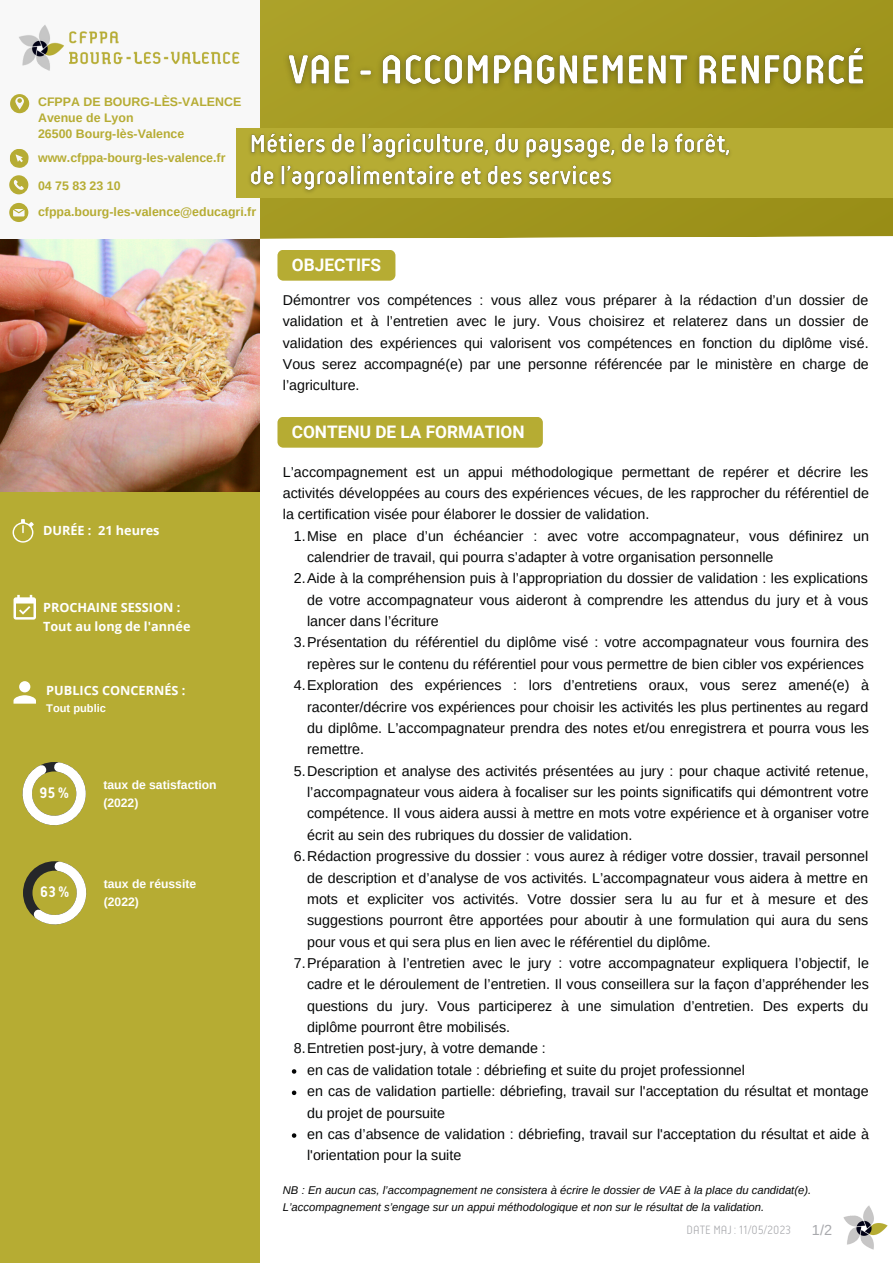
<style>
.page{position:relative;width:893px;height:1264px;background:#fff}
.page>*{position:absolute;margin:0;border:0;box-sizing:border-box;transform-origin:0 0}
.t1{font:700 17.25px "Roboto";color:#fff}
.t2{font:700 16.2px "Reso";color:#fff}
.t3{font:14.55px "Arimo";color:#a8a9ad}
.t4{font:14.25px/21.3px "Arimo";color:#050606;text-align:justify}
.t5{font:700 12.75px "Open Sans";color:#fff}
.t6{font:300 12.75px "Reso";color:#a8a9ad}
.t7{font:700 12.3px "Arimo";color:#b6ac33}
.t8{font:700 12.15px/18.1px "Arimo";color:#fff}
.t9{font:italic 11.25px/16.8px "Arimo";color:#050606}
.t10{font:700 11.1px "Arimo";color:#fff}
</style>
<div class="page">
<img style="left:0;top:239px;width:260px;height:260px">
<svg style="left:260px;top:0;width:632px;height:239px;background:#a39923"></svg>
<div style="left:0;top:0;width:259px;height:239px;background:#f8f8f8"></div>
<svg style="left:10px;top:94px;width:19px;height:19px"></svg>
<svg style="left:9px;top:175px;width:19px;height:19px"></svg>
<svg style="left:9px;top:203px;width:19px;height:19px"></svg>
<svg style="left:10px;top:149px;width:19px;height:19px"></svg>
<div style="left:0;top:492px;width:259px;height:770px;background:#b6ac33"></div>
<div style="left:277px;top:250px;width:118px;height:31px;background:#b6ac33;border-radius:6px"></div>
<div style="left:277px;top:417px;width:265px;height:30px;background:#b6ac33;border-radius:6px"></div>
<img style="left:19px;top:25px;width:221px;height:46px">
<img style="left:278px;top:39px;width:605px;height:71px">
<svg style="left:292px;top:1069px;width:4px;height:4px"></svg>
<svg style="left:292px;top:1090px;width:4px;height:5px"></svg>
<svg style="left:292px;top:1133px;width:4px;height:4px"></svg>
<img style="left:843px;top:1205px;width:45px;height:44px">
<div style="left:236px;top:128px;width:656px;height:69px;background:#b6ac33"></div>
<img style="left:243px;top:124px;width:499px;height:77px">
<svg style="left:13px;top:519px;width:21px;height:23px"></svg>
<svg style="left:14px;top:595px;width:22px;height:24px"></svg>
<svg style="left:14px;top:681px;width:22px;height:22px"></svg>
<svg style="left:23px;top:762px;width:63px;height:63px"></svg>
<svg style="left:23px;top:861px;width:63px;height:63px"></svg>
<p class="t7" style="left:38px;top:94px;width:205px">CFPPA DE BOURG-LÈS-VALENCE</p>
<p class="t7" style="left:38px;top:110px;width:97px">Avenue de Lyon</p>
<p class="t7" style="left:38px;top:126px;width:148px">26500 Bourg-lès-Valence</p>
<p class="t7" style="left:38px;top:151px;width:189px">www.cfppa-bourg-les-valence.fr</p>
<p class="t7" style="left:38px;top:179px;width:84px">04 75 83 23 10</p>
<p class="t7" style="left:38px;top:204px;width:219px">cfppa.bourg-les-valence@educagri.fr</p>
<p class="t5" style="left:43px;top:521px;width:118px">DURÉE : 21 heures</p>
<p class="t5" style="left:43px;top:598px;width:139px">PROCHAINE SESSION :</p>
<p class="t5" style="left:43px;top:617px;width:149px">Tout au long de l'année</p>
<p class="t5" style="left:46px;top:681px;width:141px">PUBLICS CONCERNÉS :</p>
<p class="t10" style="left:46px;top:702px;width:61px">Tout public</p>
<p class="t2" style="left:40px;top:784px;width:31px">95%</p>
<p class="t8" style="left:103px;top:775px;width:115px">taux de satisfaction (2022)</p>
<p class="t2" style="left:40px;top:883px;width:31px">63%</p>
<p class="t8" style="left:104px;top:874px;width:94px">taux de réussite (2022)</p>
<p class="t1" style="left:292px;top:254px;width:91px">OBJECTIFS</p>
<p class="t4" style="left:283px;top:289px;width:587px">Démontrer vos compétences : vous allez vous préparer à la rédaction d’un dossier de validation et à l’entretien avec le jury. Vous choisirez et relaterez dans un dossier de validation des expériences qui valorisent vos compétences en fonction du diplôme visé.<br>Vous serez accompagné(e) par une personne référencée par le ministère en charge de l’agriculture.</p>
<p class="t1" style="left:292px;top:421px;width:234px">CONTENU DE LA FORMATION</p>
<p class="t4" style="left:283px;top:461px;width:587px">L’accompagnement est un appui méthodologique permettant de repérer et décrire les activités développées au cours des expériences vécues, de les rapprocher du référentiel de la certification visée pour élaborer le dossier de validation.</p>
<p class="t4" style="left:307px;top:525px;width:563px;text-indent:-13px">1.Mise en place d’un échéancier : avec votre accompagnateur, vous définirez un calendrier de travail, qui pourra s’adapter à votre organisation personnelle</p>
<p class="t4" style="left:307px;top:567px;width:562px;text-indent:-13px">2.Aide à la compréhension puis à l’appropriation du dossier de validation : les explications de votre accompagnateur vous aideront à comprendre les attendus du jury et à vous lancer dans l’écriture</p>
<p class="t4" style="left:307px;top:632px;width:563px;text-indent:-13px">3.Présentation du référentiel du diplôme visé : votre accompagnateur vous fournira des repères sur le contenu du référentiel pour vous permettre de bien cibler vos expériences</p>
<p class="t4" style="left:307px;top:674px;width:563px;text-indent:-13px">4.Exploration des expériences : lors d’entretiens oraux, vous serez amené(e) à raconter/décrire vos expériences pour choisir les activités les plus pertinentes au regard du diplôme. L’accompagnateur prendra des notes et/ou enregistrera et pourra vous les remettre.</p>
<p class="t4" style="left:307px;top:760px;width:563px;text-indent:-13px">5.Description et analyse des activités présentées au jury : pour chaque activité retenue, l’accompagnateur vous aidera à focaliser sur les points significatifs qui démontrent votre compétence. Il vous aidera aussi à mettre en mots votre expérience et à organiser votre écrit au sein des rubriques du dossier de validation.</p>
<p class="t4" style="left:307px;top:845px;width:562px;text-indent:-13px">6.Rédaction progressive du dossier : vous aurez à rédiger votre dossier, travail personnel de description et d’analyse de vos activités. L’accompagnateur vous aidera à mettre en mots et expliciter vos activités. Votre dossier sera lu au fur et à mesure et des suggestions pourront être apportées pour aboutir à une formulation qui aura du sens pour vous et qui sera plus en lien avec le référentiel du diplôme.</p>
<p class="t4" style="left:307px;top:952px;width:563px;text-indent:-13px">7.Préparation à l’entretien avec le jury : votre accompagnateur expliquera l’objectif, le cadre et le déroulement de l’entretien. Il vous conseillera sur la façon d’appréhender les questions du jury. Vous participerez à une simulation d’entretien. Des experts du diplôme pourront être mobilisés.</p>
<p class="t4" style="left:294px;top:1037px;width:253px">8.Entretien post-jury, à votre demande :</p>
<p class="t4" style="left:307px;top:1059px;width:439px">en cas de validation totale : débriefing et suite du projet professionnel</p>
<p class="t4" style="left:307px;top:1080px;width:563px">en cas de validation partielle: débriefing, travail sur l'acceptation du résultat et montage du projet de poursuite</p>
<p class="t4" style="left:307px;top:1123px;width:563px">en cas d’absence de validation : débriefing, travail sur l'acceptation du résultat et aide à l'orientation pour la suite</p>
<p class="t9" style="left:283px;top:1181px;width:530px">NB : En aucun cas, l’accompagnement ne consistera à écrire le dossier de VAE à la place du candidat(e).<br>L’accompagnement s’engage sur un appui méthodologique et non sur le résultat de la validation.</p>
<p class="t6" style="left:686px;top:1223px;width:106px">DATE MAJ : 11/05/2023</p>
<p class="t3" style="left:811px;top:1221px;width:22px">1/2</p>
</div>
